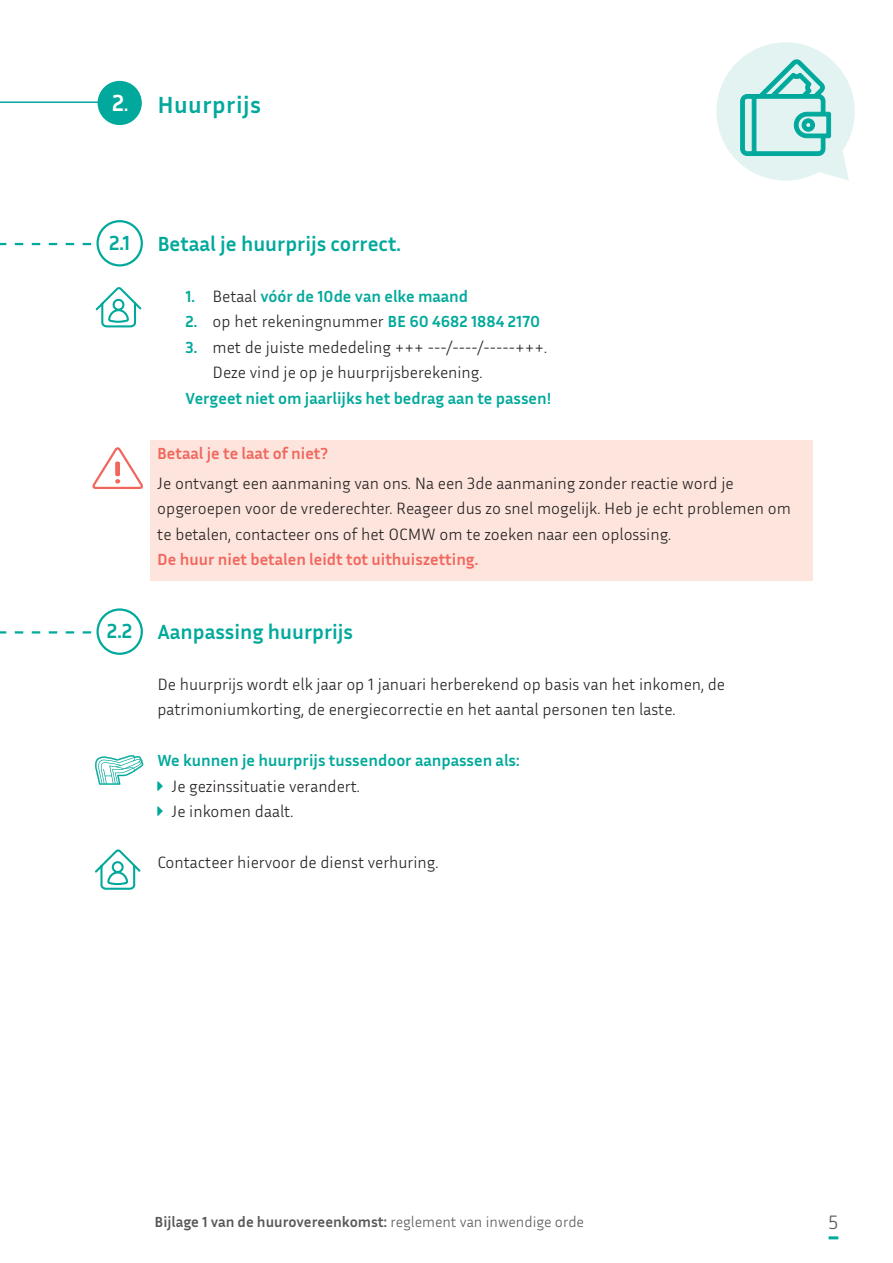
<style>
.page{position:relative;width:893px;height:1263px;background:#fff}
.page>*{position:absolute;margin:0;border:0;box-sizing:border-box;transform-origin:0 0}
.t1{font:700 24px "Inria Sans";letter-spacing:.02em;color:#00a99b}
.t2{font:700 24px "Inria Sans";color:#fff}
.t3{font:700 21px "Inria Sans";color:#00a99b}
.t4{font:300 19.5px "Inria Sans";color:#57585a}
.t5{font:300 16.5px/25.5px "Inria Sans";color:#231f20}
.t6{font:700 16.5px "Inria Sans";color:#00a99b}
.t7{font:700 16.5px "Inria Sans";color:#f1665d}
.t8{font:700 15px "Inria Sans";color:#57585a}
.s1{font-size:19.5px}
.s2{font-weight:300;color:#231f20}
.s3{font-weight:700;color:#00a99b}
.s4{font-weight:300}
</style>
<div class="page">
<svg style="left:829px;top:1236px;width:9px;height:3px"></svg>
<div style="left:150px;top:440px;width:662px;height:141px;background:#fde5dd"></div>
<svg style="left:716px;top:42px;width:139px;height:139px"></svg>
<svg style="left:92px;top:447px;width:51px;height:42px"></svg>
<div style="left:98px;top:81px;width:44px;height:44px;background:#00a99b;border-radius:50%"></div>
<hr style="left:0;top:101px;width:106px;height:2px;background:#00a99b">
<div style="left:96px;top:220px;width:47px;height:46px;border:2px solid #00a99b;border-radius:50%"></div>
<svg style="left:0;top:243px;width:91px;height:2px"></svg>
<div style="left:96px;top:608px;width:47px;height:47px;border:2px solid #00a99b;border-radius:50%"></div>
<svg style="left:0;top:631px;width:91px;height:2px"></svg>
<svg style="left:95px;top:755px;width:49px;height:30px"></svg>
<svg style="left:95px;top:849px;width:46px;height:41px"></svg>
<svg style="left:95px;top:287px;width:47px;height:41px"></svg>
<h1 class="t2" style="left:112px;top:87px;width:18px">2<span class="s1">.</span></h1>
<h1 class="t1" style="left:157px;top:89px;width:105px">Huurprijs</h1>
<p class="t3" style="left:109px;top:229px;width:23px">2.1</p>
<p class="t3" style="left:107px;top:618px;width:27px">2.2</p>
<p class="t3" style="left:157px;top:230px;width:245px">Betaal je huurprijs correct.</p>
<p class="t6" style="left:186px;top:286px;width:284px">1. <span class="s2">Betaal</span> vóór de 10de van elke maand</p>
<p class="t5" style="left:186px;top:308px;width:356px"><span class="s3">2.</span> op het rekeningnummer <span class="s3">BE 60 4682 1884 2170</span></p>
<p class="t5" style="left:213px;top:334px;width:336px;text-indent:-27px"><span class="s3">3.</span> met de juiste mededeling +++ ---/----/-----+++.<br>Deze vind je op je huurprijsberekening.</p>
<p class="t6" style="left:186px;top:388px;width:367px">Vergeet niet om jaarlijks het bedrag aan te passen!</p>
<p class="t7" style="left:157px;top:443px;width:172px">Betaal je te laat of niet?</p>
<p class="t5" style="left:157px;top:470px;width:635px">Je ontvangt een aanmaning van ons. Na een 3de aanmaning zonder reactie word je opgeroepen voor de vrederechter. Reageer dus zo snel mogelijk. Heb je echt problemen om te betalen, contacteer ons of het OCMW om te zoeken naar een oplossing.</p>
<p class="t7" style="left:157px;top:549px;width:322px">De huur niet betalen leidt tot uithuiszetting.</p>
<p class="t3" style="left:157px;top:618px;width:197px">Aanpassing huurprijs</p>
<p class="t5" style="left:157px;top:670px;width:569px">De huurprijs wordt elk jaar op 1 januari herberekend op basis van het inkomen, de patrimoniumkorting, de energiecorrectie en het aantal personen ten laste.</p>
<p class="t6" style="left:157px;top:750px;width:364px">We kunnen je huurprijs tussendoor aanpassen als:</p>
<p class="t5" style="left:171px;top:772px;width:190px">Je gezinssituatie verandert.<br>Je inkomen daalt.</p>
<p class="t5" style="left:157px;top:849px;width:282px">Contacteer hiervoor de dienst verhuring.</p>
<p class="t8" style="left:155px;top:1212px;width:431px">Bijlage 1 van de huurovereenkomst: <span class="s4">reglement van inwendige orde</span></p>
<p class="t4" style="left:829px;top:1209px;width:11px">5</p>
</div>
